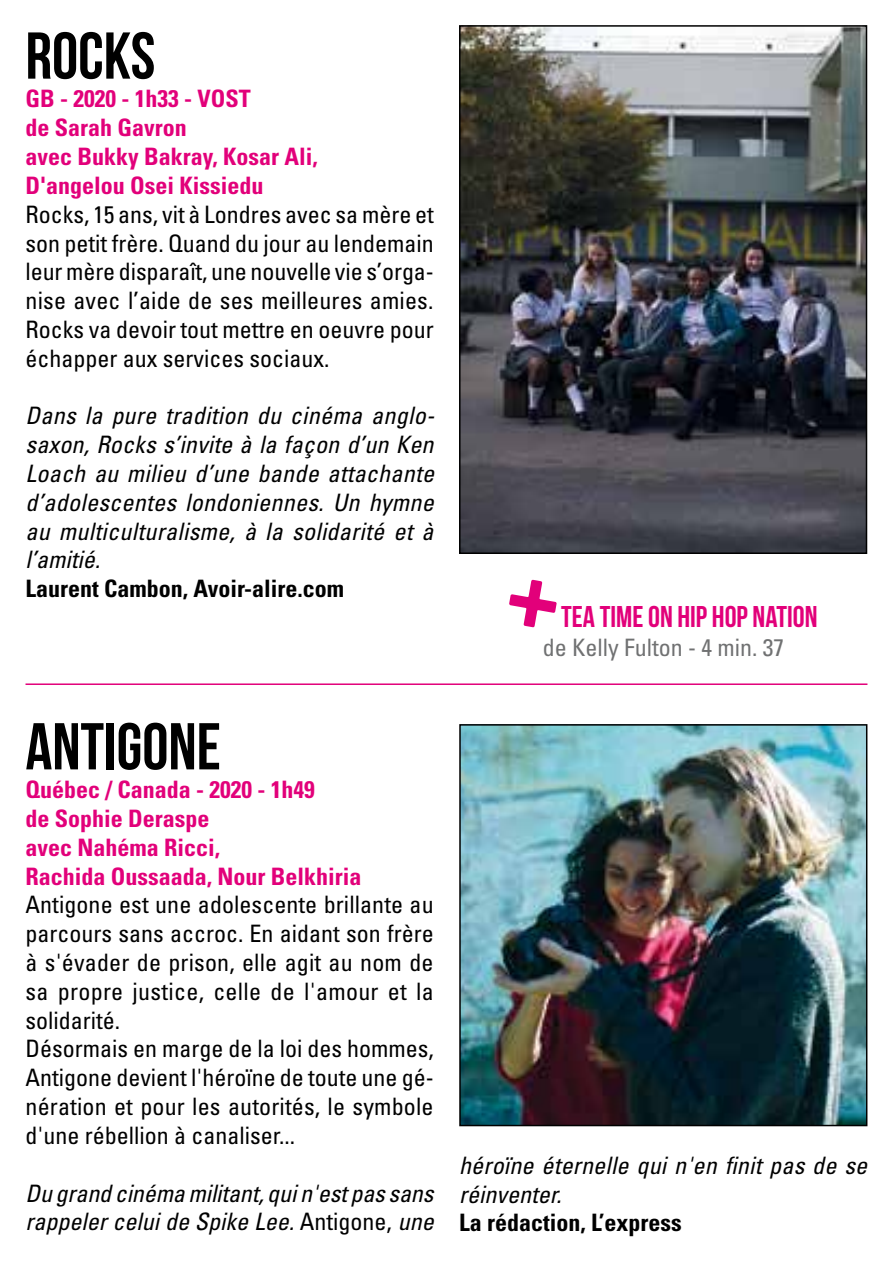
<style>
.page{position:relative;width:893px;height:1276px;background:#fff}
.page>*{position:absolute;margin:0;border:0;box-sizing:border-box;transform-origin:0 0}
.t1{font:66px "Bebas Neue";color:#000}
.t2{font:30px "Bebas Neue";color:#e2007a}
.t3{font:condensed 24px/28.8px "Univers";color:#000}
.t4{font:italic condensed 24px/28.8px "Univers";color:#000}
.t5{font:700 condensed 24px/28.8px "Univers";color:#e2007a}
.t6{font:700 condensed 24px "Univers";color:#000}
.t7{font:condensed 24px "Univers";color:#707172}
.s1{font-style:normal}
</style>
<div class="page">
<img style="left:462px;top:727px;width:402px;height:396px">
<div style="left:459px;top:724px;width:408px;height:402px;border:2px solid #000"></div>
<hr style="left:26px;top:683px;width:841px;height:2px;background:#e2007a">
<img style="left:462px;top:28px;width:402px;height:523px">
<div style="left:459px;top:25px;width:408px;height:529px;border:2px solid #000"></div>
<svg style="left:509px;top:580px;width:48px;height:47px"></svg>
<h1 class="t1" style="left:26px;top:20px;width:131px">ROCKS</h1>
<p class="t5" style="left:26px;top:84px;width:294px">GB - 2020 - 1h33 - VOST<br>de Sarah Gavron<br>avec Bukky Bakray, Kosar Ali,<br>D'angelou Osei Kissiedu</p>
<p class="t3" style="left:26px;top:199px;width:410px;text-align:justify">Rocks, 15 ans, vit à Londres avec sa mère et son petit frère. Quand du jour au lendemain leur mère disparaît, une nouvelle vie s’orga&shy;nise avec l’aide de ses meilleures amies.<br>Rocks va devoir tout mettre en oeuvre pour échapper aux services sociaux.</p>
<p class="t4" style="left:26px;top:401px;width:410px;text-align:justify">Dans la pure tradition du cinéma anglo&shy;saxon, Rocks s’invite à la façon d’un Ken Loach au milieu d’une bande attachante d’adolescentes londoniennes. Un hymne au multiculturalisme, à la solidarité et à l’amitié.</p>
<p class="t6" style="left:26px;top:574px;width:320px">Laurent Cambon, Avoir-alire.com</p>
<h1 class="t1" style="left:26px;top:710px;width:197px">ANTIGONE</h1>
<p class="t5" style="left:26px;top:775px;width:337px">Québec / Canada - 2020 - 1h49<br>de Sophie Deraspe<br>avec Nahéma Ricci,<br>Rachida Oussaada, Nour Belkhiria</p>
<p class="t3" style="left:26px;top:890px;width:410px">Antigone est une adolescente brillante au parcours sans accroc. En aidant son frère à s'évader de prison, elle agit au nom de sa propre justice, celle de l'amour et la solidarité.<br>Désormais en marge de la loi des hommes, Antigone devient l'héroïne de toute une gé&shy;nération et pour les autorités, le symbole d'une rébellion à canaliser...</p>
<p class="t4" style="left:26px;top:1178px;width:410px">Du grand cinéma militant, qui n'est pas sans rappeler celui de Spike Lee. <span class="s1">Antigone,</span> une</p>
<p class="t2" style="left:561px;top:600px;width:258px">TEA TIME ON HIP HOP NATION</p>
<p class="t7" style="left:543px;top:632px;width:243px">de Kelly Fulton - 4 min. 37</p>
<p class="t4" style="left:459px;top:1150px;width:410px">héroïne éternelle qui n'en finit pas de se réinventer.</p>
<p class="t6" style="left:459px;top:1208px;width:224px">La rédaction, L’express</p>
</div>
